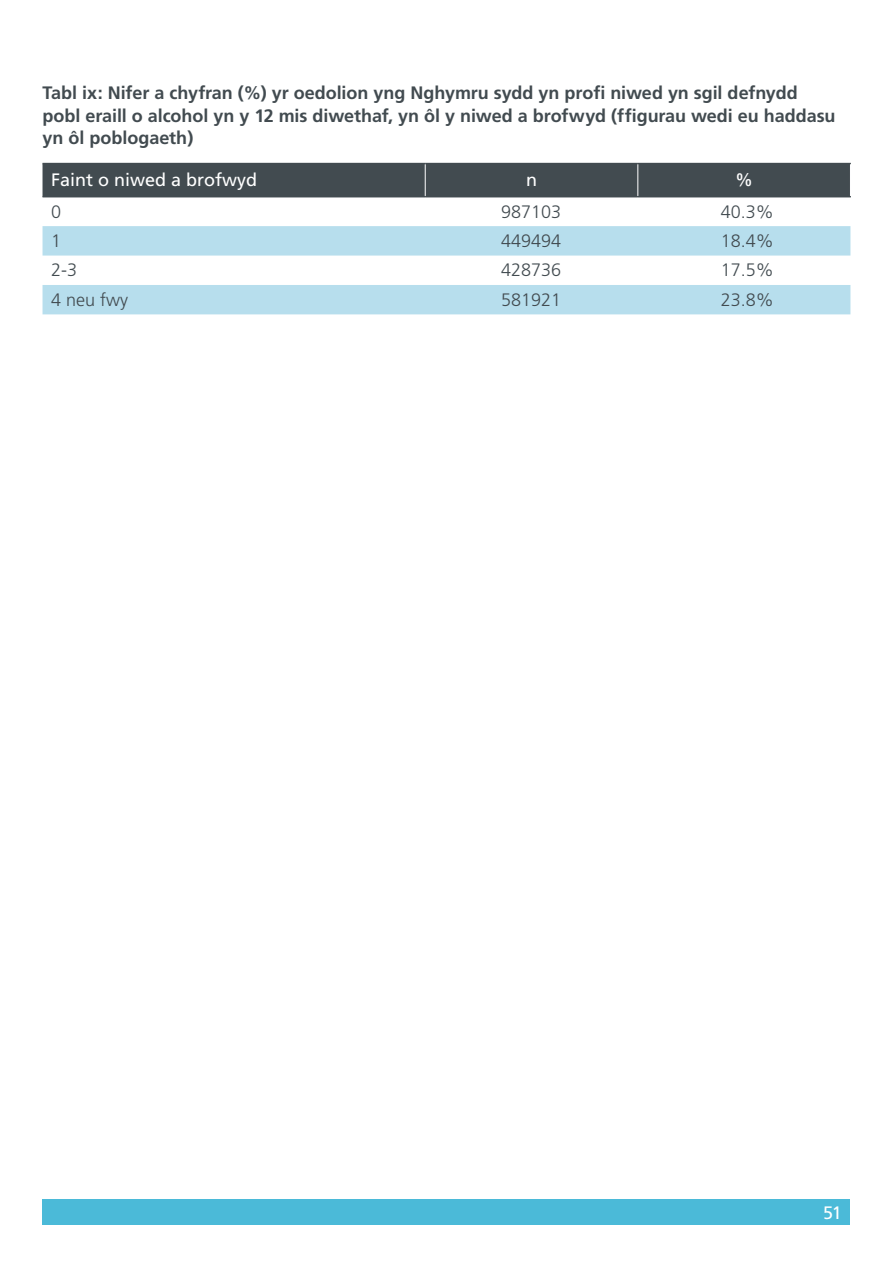
<style>
.page{position:relative;width:893px;height:1263px;background:#fff}
.page>*{position:absolute;margin:0;border:0;box-sizing:border-box;transform-origin:0 0}
.t1{font:700 18px/22.5px "Frutiger";letter-spacing:-.005em;color:#424b50}
.t2{font:300 18px "Frutiger";color:#424b50}
.t3{font:18px "Frutiger";color:#fff}
</style>
<div class="page">
<div style="left:43px;top:1199px;width:807px;height:26px;background:#4bbad8"></div>
<div style="left:43px;top:164px;width:807px;height:32px;background:#424b50"></div>
<svg style="left:43px;top:226px;width:807px;height:88px;fill:#b7deed"></svg>
<hr style="left:43px;top:163px;width:382px;height:1px;background:#424b50">
<hr style="left:425px;top:163px;width:213px;height:1px;background:#424b50">
<hr style="left:638px;top:163px;width:213px;height:1px;background:#424b50">
<hr style="left:43px;top:196px;width:382px;height:1px;background:#424b50">
<hr style="left:425px;top:196px;width:213px;height:1px;background:#424b50">
<hr style="left:638px;top:196px;width:213px;height:1px;background:#424b50">
<hr style="left:425px;top:164px;width:1px;height:32px;background:#fff">
<hr style="left:637px;top:164px;width:1px;height:32px;background:#fff">
<p class="t1" style="left:43px;top:81px;width:795px">Tabl ix: Nifer a chyfran (%) yr oedolion yng Nghymru sydd yn profi niwed yn sgil defnydd pobl eraill o alcohol yn y 12 mis diwethaf, yn ôl y niwed a brofwyd (ffigurau wedi eu haddasu yn ôl poblogaeth)</p>
<p class="t3" style="left:51px;top:169px;width:208px">Faint o niwed a brofwyd</p>
<p class="t3" style="left:526px;top:169px;width:12px">n</p>
<p class="t3" style="left:735px;top:169px;width:19px">%</p>
<p class="t2" style="left:51px;top:201px;width:12px">0</p>
<p class="t2" style="left:501px;top:201px;width:62px">987103</p>
<p class="t2" style="left:721px;top:201px;width:55px">40.3%</p>
<p class="t2" style="left:51px;top:231px;width:12px">1</p>
<p class="t2" style="left:501px;top:231px;width:62px">449494</p>
<p class="t2" style="left:721px;top:231px;width:55px">18.4%</p>
<p class="t2" style="left:51px;top:260px;width:28px">2-3</p>
<p class="t2" style="left:501px;top:260px;width:62px">428736</p>
<p class="t2" style="left:721px;top:260px;width:55px">17.5%</p>
<p class="t2" style="left:51px;top:289px;width:79px">4 neu fwy</p>
<p class="t2" style="left:501px;top:289px;width:62px">581921</p>
<p class="t2" style="left:721px;top:289px;width:55px">23.8%</p>
<p class="t3" style="left:823px;top:1202px;width:20px">51</p>
</div>
